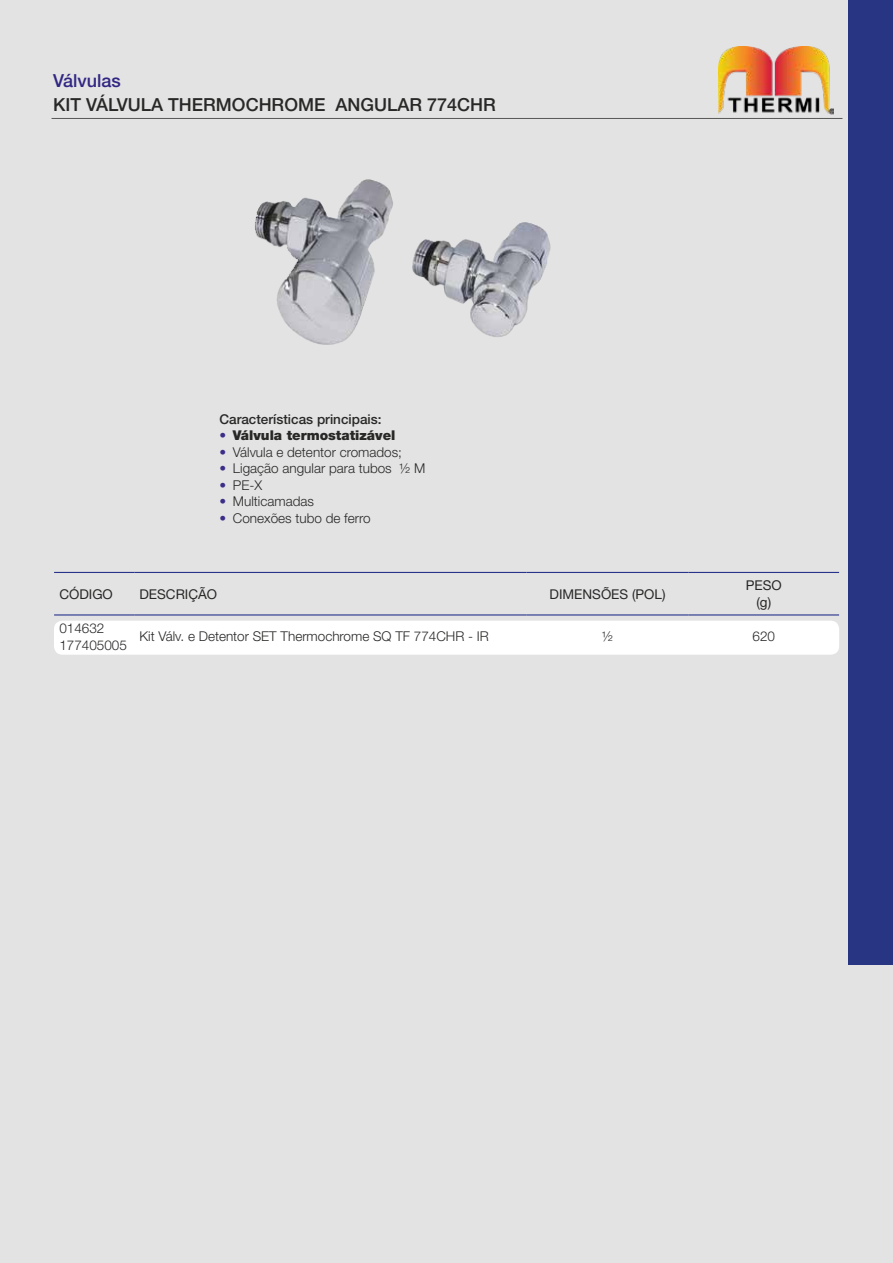
<style>
.page{position:relative;width:893px;height:1263px;background:#e3e3e3}
.page>*{position:absolute;margin:0;border:0;box-sizing:border-box;transform-origin:0 0}
.t1{font:500 18px "Helvetica Neue LT Std";color:#282827}
.t2{font:500 18px "Helvetica Neue LT Std";color:#312783}
.t3{font:300 13.5px/16.2px "Helvetica Neue LT Std";color:#282827}
.t4{font:13.5px/16.2px "Helvetica Neue LT Std";color:#282827;text-align:center}
.t5{font:500 13.5px "Helvetica Neue LT Std";color:#282827}
.t6{font:900 13.5px "Helvetica Neue LT Std";color:#282827}
.s1{font-weight:300;color:#3a2e87}
.s2{color:#3a2e87}
</style>
<div class="page">
<hr style="left:52px;top:118px;width:790px;height:1px;background:#575756">
<div style="left:849px;top:0;width:44px;height:964px;background:#283583"></div>
<img style="left:718px;top:46px;width:116px;height:69px">
<img style="left:255px;top:179px;width:296px;height:166px">
<div style="left:54px;top:621px;width:785px;height:34px;background:#fff;border-radius:9px"></div>
<hr style="left:54px;top:572px;width:80px;height:1px;background:#28348b">
<hr style="left:134px;top:572px;width:393px;height:1px;background:#28348b">
<hr style="left:526px;top:572px;width:162px;height:1px;background:#28348b">
<hr style="left:688px;top:572px;width:151px;height:1px;background:#28348b">
<hr style="left:54px;top:614px;width:80px;height:1px;background:#28348b">
<hr style="left:134px;top:614px;width:393px;height:1px;background:#28348b">
<hr style="left:526px;top:614px;width:162px;height:1px;background:#28348b">
<hr style="left:688px;top:614px;width:151px;height:1px;background:#28348b">
<h1 class="t2" style="left:53px;top:70px;width:69px">Válvulas</h1>
<h1 class="t1" style="left:53px;top:94px;width:444px">KIT VÁLVULA THERMOCHROME ANGULAR 774CHR</h1>
<p class="t5" style="left:219px;top:411px;width:164px">Características principais:</p>
<p class="t6" style="left:219px;top:427px;width:178px"><span class="s1">•</span> Válvula termostatizável</p>
<p class="t3" style="left:219px;top:444px;width:184px"><span class="s2">•</span> Válvula e detentor cromados;</p>
<p class="t3" style="left:219px;top:460px;width:208px"><span class="s2">•</span> Ligação angular para tubos ½ M</p>
<p class="t3" style="left:219px;top:477px;width:44px"><span class="s2">•</span> PE-X</p>
<p class="t3" style="left:219px;top:493px;width:96px"><span class="s2">•</span> Multicamadas</p>
<p class="t3" style="left:219px;top:510px;width:153px"><span class="s2">•</span> Conexões tubo de ferro</p>
<p class="t4" style="left:59px;top:585px;width:55px">CÓDIGO</p>
<p class="t4" style="left:139px;top:585px;width:79px">DESCRIÇÃO</p>
<p class="t4" style="left:549px;top:585px;width:118px">DIMENSÕES (POL)</p>
<p class="t4" style="left:746px;top:577px;width:38px">PESO (g)</p>
<p class="t3" style="left:59px;top:620px;width:69px">014632<br>177405005</p>
<p class="t3" style="left:139px;top:628px;width:351px">Kit Válv. e Detentor SET Thermochrome SQ TF 774CHR - IR</p>
<p class="t3" style="left:602px;top:628px;width:13px">½</p>
<p class="t3" style="left:753px;top:628px;width:24px">620</p>
</div>
